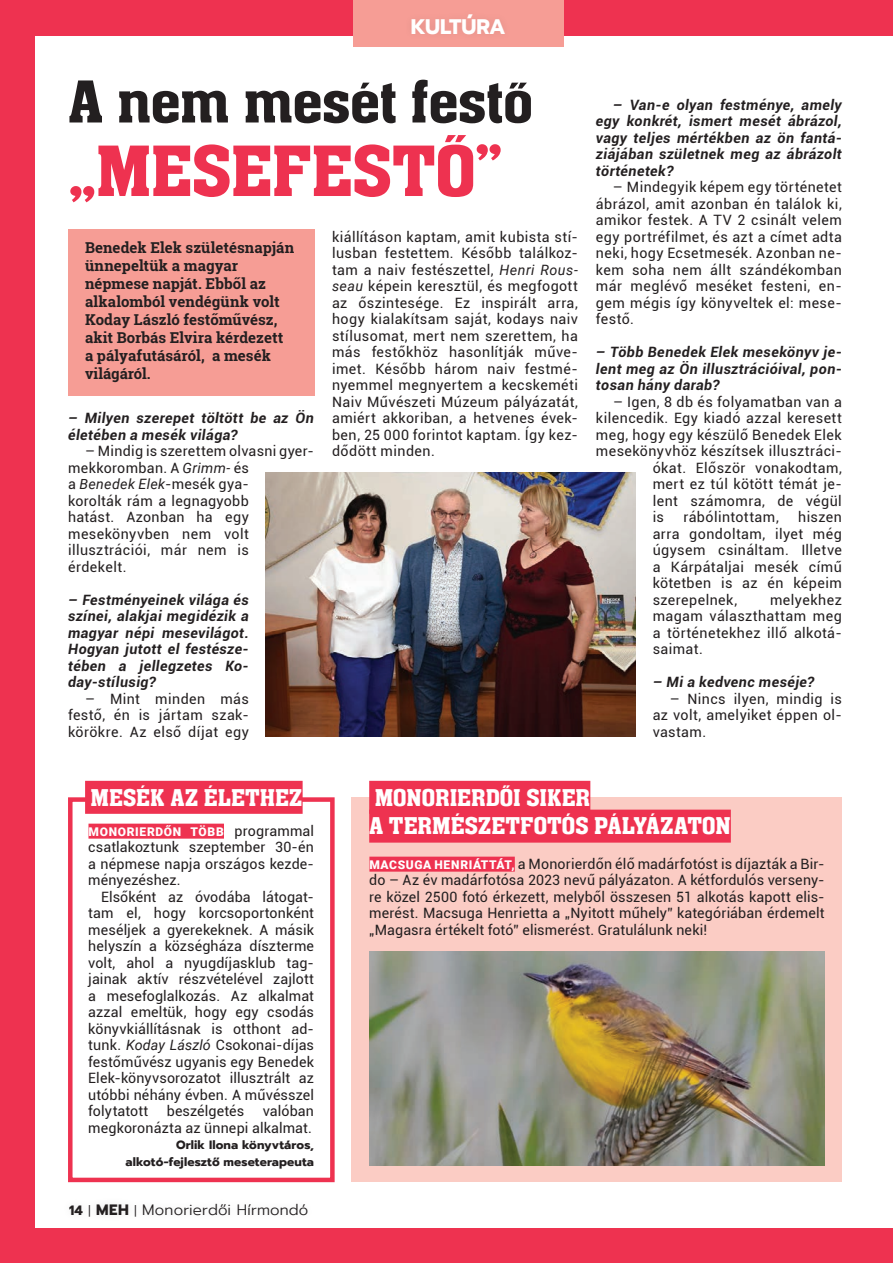
<style>
.page{position:relative;width:893px;height:1263px;background:#fff}
.page>*{position:absolute;margin:0;border:0;box-sizing:border-box;transform-origin:0 0}
.t1{font:72px "aka Chen";letter-spacing:-.005em;color:#ee3250}
.t2{font:60px "aka Chen";letter-spacing:-.005em;color:#231f20}
.t3{font:24px/28.8px "aka Chen";color:#fff}
.t4{font:700 21px "Prompt";letter-spacing:-.015em;color:#fff}
.t5{font:700 15px/18px "Roboto Slab";color:#231f20}
.t6{font:300 15px "Prompt";letter-spacing:.01em;color:#231f20}
.t7{font:14.25px/16.5px "Roboto";letter-spacing:.025em;color:#231f20;text-align:justify}
.t8{font:italic 700 14.25px/16.5px "Roboto";letter-spacing:.03em;color:#231f20;text-align:justify}
.t9{font:700 12px/16.5px "Prompt";letter-spacing:.01em;color:#231f20;text-align:right}
.t10{font:900 12px "Roboto";letter-spacing:.06em;color:#fff}
.s1{font-style:italic}
.s2{font-weight:400;font-size:14.25px;color:#231f20}
.s3{font-weight:700;font-size:13.5px}
.s4{font-size:12px}
.s5{font-weight:700}
.s6{font-weight:900;font-size:12px;color:#fff}
</style>
<div class="page">
<div style="left:0;top:0;width:34px;height:1263px;background:#ee3250"></div>
<div style="left:0;top:0;width:893px;height:35px;background:#ee3250"></div>
<div style="left:0;top:1229px;width:893px;height:34px;background:#ee3250"></div>
<div style="left:353px;top:0;width:211px;height:47px;background:#f69d95"></div>
<div style="left:403px;top:7px;width:110px;height:36px;background:#f29b93"></div>
<div style="left:68px;top:229px;width:246px;height:166px;background:#f69d95"></div>
<img style="left:266px;top:473px;width:370px;height:264px">
<div style="left:68px;top:797px;width:267px;height:385px;background:#fff;border:4px solid #ee3250"></div>
<div style="left:88px;top:824px;width:136px;height:15px;background:#ee3250"></div>
<div style="left:85px;top:781px;width:218px;height:33px;background:#ee3250"></div>
<div style="left:352px;top:797px;width:490px;height:385px;background:#fbccc4"></div>
<div style="left:369px;top:857px;width:146px;height:15px;background:#ee3250"></div>
<div style="left:369px;top:781px;width:221px;height:33px;background:#ee3250"></div>
<div style="left:369px;top:810px;width:362px;height:33px;background:#ee3250"></div>
<img style="left:369px;top:951px;width:456px;height:215px">
<h3 class="t4" style="left:411px;top:11px;width:96px">KULTÚRA</h3>
<h2 class="t2" style="left:68px;top:72px;width:466px">A nem mesét festő</h2>
<h1 class="t1" style="left:68px;top:135px;width:436px">„MESEFESTŐ”</h1>
<p class="t5" style="left:85px;top:239px;width:211px">Benedek Elek születésnapján ünnepeltük a magyar népmese napját. Ebből az alkalomból vendégünk volt<br>Koday László festőművész, akit Borbás Elvira kérdezett a pályafutásáról, a mesék világáról.</p>
<p class="t8" style="left:68px;top:409px;width:247px">– Milyen szerepet töltött be az Ön életében a mesék világa?</p>
<p class="t7" style="left:68px;top:442px;width:247px;text-align:left;text-indent:17px">– Mindig is szerettem olvasni gyer&shy;mekkoromban. A <span class="s1">Grimm-</span> és<br>a <span class="s1">Benedek Elek</span>-mesék gya-<br>korolták rám a legnagyobb<br>hatást. Azonban ha egy mesekönyvben nem volt illusztrációi, már nem is<br>érdekelt.</p>
<p class="t8" style="left:68px;top:591px;width:182px">– Festményeinek világa és színei, alakjai megidézik a magyar népi mesevilágot.<br>Hogyan jutott el festésze&shy;tében a jellegzetes Ko&shy;day-stílusig?</p>
<p class="t7" style="left:68px;top:690px;width:182px;text-indent:17px">– Mint minden más festő, én is jártam szak&shy;körökre. Az első díjat egy</p>
<p class="t7" style="left:332px;top:228px;width:247px">kiállításon kaptam, amit kubista stí&shy;lusban festettem. Később találkoz&shy;tam a naiv festészettel, <span class="s1">Henri Rous&shy;seau</span> képein keresztül, és megfogott az őszintesége. Ez inspirált arra, hogy kialakítsam saját, kodays naiv stílusomat, mert nem szerettem, ha más festőkhöz hasonlítják műve&shy;imet. Később három naiv festmé&shy;nyemmel megnyertem a kecskeméti Naiv Művészeti Múzeum pályázatát, amiért akkoriban, a hetvenes évek&shy;ben, 25 000 forintot kaptam. Így kez&shy;dődött minden.</p>
<p class="t8" style="left:596px;top:96px;width:247px;text-indent:17px">– Van-e olyan festménye, amely egy konkrét, ismert mesét ábrázol, vagy teljes mértékben az ön fantá&shy;ziájában születnek meg az ábrázolt történetek?</p>
<p class="t7" style="left:596px;top:178px;width:247px;text-indent:17px">– Mindegyik képem egy történetet ábrázol, amit azonban én találok ki, amikor festek. A TV 2 csinált velem egy portréfilmet, és azt a címet adta neki, hogy Ecsetmesék. Azonban ne&shy;kem soha nem állt szándékomban már meglévő meséket festeni, en&shy;gem mégis így könyveltek el: mese&shy;festő.</p>
<p class="t8" style="left:596px;top:343px;width:247px">– Több Benedek Elek mesekönyv je&shy;lent meg az Ön illusztrációival, pon&shy;tosan hány darab?</p>
<p class="t7" style="left:613px;top:393px;width:230px">– Igen, 8 db és folyamatban van a</p>
<p class="t7" style="left:596px;top:409px;width:247px">kilencedik. Egy kiadó azzal keresett</p>
<p class="t7" style="left:596px;top:426px;width:247px">meg, hogy egy készülő Benedek Elek</p>
<p class="t7" style="left:596px;top:442px;width:247px">mesekönyvhöz készítsek illusztráci-</p>
<p class="t7" style="left:653px;top:459px;width:191px">ókat. Először vonakodtam,</p>
<p class="t7" style="left:653px;top:475px;width:191px">mert ez túl kötött témát je-</p>
<p class="t7" style="left:653px;top:492px;width:191px">lent számomra, de végül</p>
<p class="t7" style="left:653px;top:508px;width:13px">is</p>
<p class="t7" style="left:683px;top:508px;width:97px">rábólintottam,</p>
<p class="t7" style="left:653px;top:508px;width:191px;text-indent:145px">hiszen arra gondoltam, ilyet még úgysem csináltam. Illetve a Kárpátaljai mesék című kötetben is az én képeim szerepelnek,</p>
<p class="t7" style="left:653px;top:591px;width:191px;text-indent:117px">melyekhez magam választhattam meg a történetekhez illő alkotá&shy;saimat.</p>
<p class="t8" style="left:653px;top:673px;width:163px">– Mi a kedvenc meséje?</p>
<p class="t7" style="left:653px;top:690px;width:191px;text-indent:17px">– Nincs ilyen, mindig is az volt, amelyiket éppen ol&shy;vastam.</p>
<h3 class="t3" style="left:91px;top:784px;width:213px">MESÉK AZ ÉLETHEZ</h3>
<p class="t10" style="left:88px;top:823px;width:227px">MONORIERDŐN TÖBB <span class="s2">programmal</span></p>
<p class="t7" style="left:88px;top:838px;width:227px">csatlakoztunk szeptember 30-én a népmese napja országos kezde&shy;ményezéshez.</p>
<p class="t7" style="left:88px;top:888px;width:227px;text-indent:13px">Elsőként az óvodába látogat&shy;tam el, hogy korcsoportonként meséljek a gyerekeknek. A másik helyszín a községháza díszterme volt, ahol a nyugdíjasklub tag&shy;jainak aktív részvételével zajlott a mesefoglalkozás. Az alkalmat azzal emeltük, hogy egy csodás könyvkiállításnak is otthont ad&shy;tunk. <span class="s1">Koday László</span> Csokonai-díjas festőművész ugyanis egy Benedek Elek-könyvsorozatot illusztrált az utóbbi néhány évben. A művésszel folytatott</p>
<p class="t7" style="left:88px;top:1102px;width:227px;text-align:right">valóban<br>megkoronázta az ünnepi alkalmat.</p>
<p class="t9" style="left:125px;top:1137px;width:190px">Orlik Ilona könyvtáros, alkotó-fejlesztő meseterapeuta</p>
<p class="t7" style="left:167px;top:1102px;width:79px">beszélgetés</p>
<p class="t6" style="left:69px;top:1199px;width:241px"><span class="s3">14</span> <span class="s4">|</span> <span class="s5">MEH</span> <span class="s4">|</span> Monorierdői Hírmondó</p>
<h3 class="t3" style="left:369px;top:784px;width:363px">MONORIERDŐI SIKER<br>A TERMÉSZETFOTÓS PÁLYÁZATON</h3>
<p class="t7" style="left:369px;top:855px;width:457px"><span class="s6">MACSUGA HENRIÁTTÁT,</span> a Monorierdőn élő madárfotóst is díjazták a Bir&shy;do – Az év madárfotósa 2023 nevű pályázaton. A kétfordulós verseny&shy;re közel 2500 fotó érkezett, melyből összesen 51 alkotás kapott elis&shy;merést. Macsuga Henrietta a „Nyitott műhely” kategóriában érdemelt „Magasra értékelt fotó” elismerést. Gratulálunk neki!</p>
</div>
